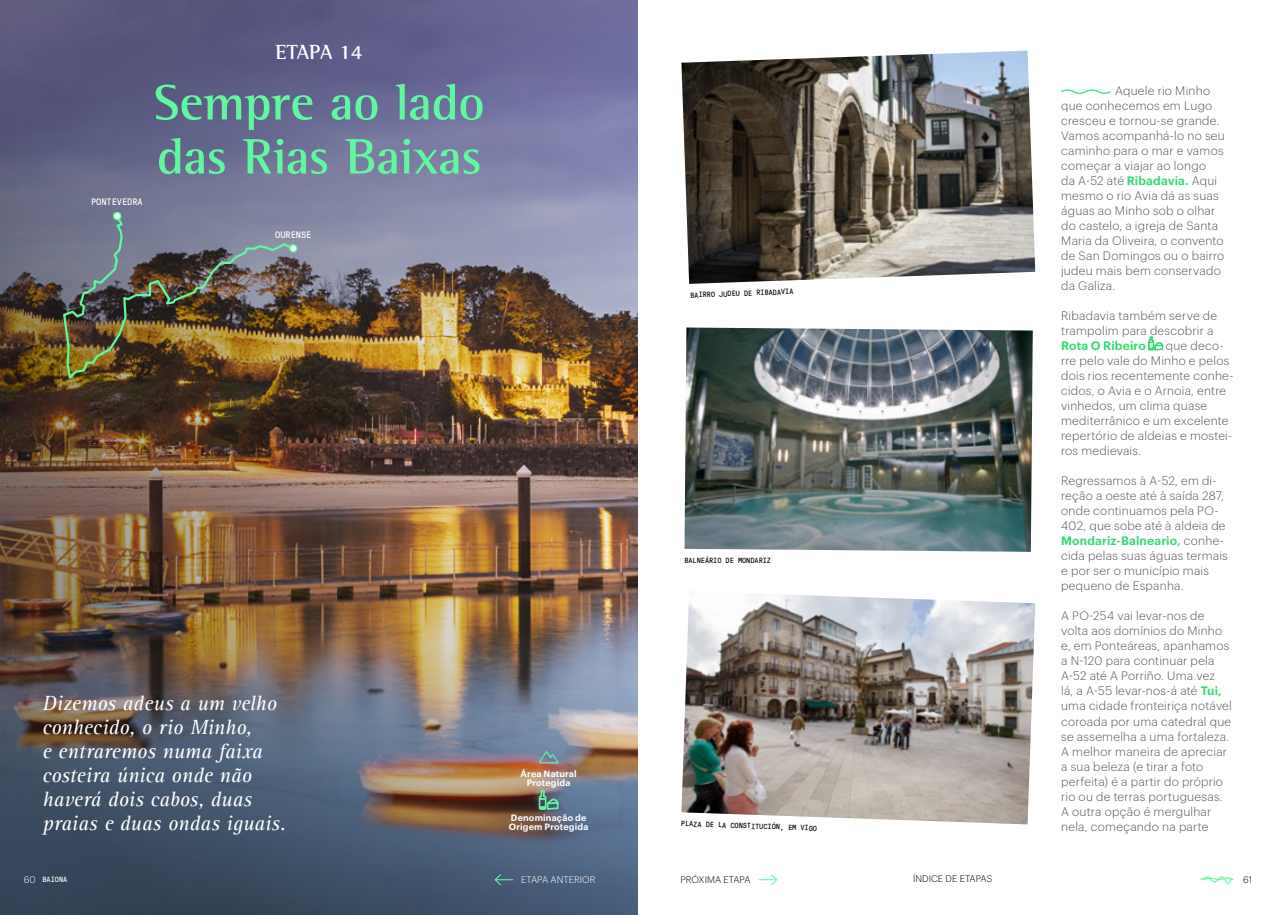
<style>
.page{position:relative;width:1276px;height:915px;background:#fff}
.page>*{position:absolute;margin:0;border:0;box-sizing:border-box;transform-origin:0 0}
.t1{font:700 51px/54px "Rotis Semi Serif Std";letter-spacing:-.01em;color:#61f7a0}
.t2{font:italic 21px/24px "Rotis Serif";color:#fff}
.t3{font:700 21px "Rotis Semi Serif Std";color:#fff}
.t4{font:300 12px/15px "Graphik";letter-spacing:.02em;color:#575756}
.t5{font:600 12px "Graphik";letter-spacing:.01em;color:#33db72}
.t6{font:300 9.3px "Graphik";letter-spacing:.005em;color:#000}
.t7{font:9.3px "GT Pressura Mono";color:#fff}
.t8{font:300 9.3px "Graphik";letter-spacing:.005em;color:#fff}
.t9{font:600 9px/9px "Graphik";letter-spacing:.02em;color:#fff;text-align:center}
.t10{font:7.5px "GT Pressura Mono";letter-spacing:-.01em;color:#000}
.t11{font:7.5px "GT Pressura Mono";color:#fff}
.s1{font-weight:600;color:#33db72}
.s2{font-family:"Graphik";font-weight:300;font-size:9.3px}
</style>
<div class="page">
<img style="left:0;top:0;width:638px;height:914px">
<svg style="left:1148px;top:336px;width:15px;height:14px"></svg>
<svg style="left:1061px;top:89px;width:50px;height:5px"></svg>
<img style="left:681px;top:51px;width:354px;height:233px">
<img style="left:684px;top:327px;width:348px;height:224px">
<img style="left:681px;top:594px;width:354px;height:230px">
<svg style="left:538px;top:749px;width:21px;height:14px"></svg>
<svg style="left:539px;top:789px;width:19px;height:20px"></svg>
<img style="left:62px;top:215px;width:233px;height:167px">
<svg style="left:113px;top:212px;width:8px;height:8px"></svg>
<svg style="left:289px;top:244px;width:8px;height:8px"></svg>
<svg style="left:758px;top:874px;width:20px;height:12px"></svg>
<svg style="left:1199px;top:876px;width:34px;height:7px"></svg>
<svg style="left:493px;top:872px;width:20px;height:14px"></svg>
<p class="t7" style="left:91px;top:195px;width:53px">PONTEVEDRA</p>
<h2 class="t3" style="left:275px;top:39px;width:89px">ETAPA 14</h2>
<h1 class="t1" style="left:154px;top:75px;width:333px">Sempre ao lado das Rias Baixas</h1>
<p class="t7" style="left:275px;top:228px;width:38px">OURENSE</p>
<p class="t10" style="left:690px;top:289px;width:105px;rotate:-2deg">BAIRRO JUDEU DE RIBADAVIA</p>
<h2 class="t2" style="left:43px;top:691px;width:245px">Dizemos adeus a um velho conhecido, o rio Minho,<br>e entraremos numa faixa costeira única onde não haverá dois cabos, duas praias e duas ondas iguais.</h2>
<p class="t9" style="left:520px;top:768px;width:58px">Área Natural<br>Protegida</p>
<p class="t9" style="left:509px;top:812px;width:81px;text-align:left">Denominação de<br>Origem Protegida</p>
<p class="t10" style="left:684px;top:554px;width:88px">BALNEÁRIO DE MONDARIZ</p>
<p class="t10" style="left:681px;top:817px;width:138px;rotate:2deg">PLAZA DE LA CONSTITUCIÓN, EM VIGO</p>
<p class="t4" style="left:1061px;top:82px;width:165px;text-indent:54px">Aquele rio Minho que conhecemos em Lugo cresceu e tornou-se grande.<br>Vamos acompanhá-lo no seu caminho para o mar e vamos começar a viajar ao longo<br>da A-52 até <span class="s1">Ribadavia.</span> Aqui mesmo o rio Avia dá as suas águas ao Minho sob o olhar do castelo, a igreja de Santa<br>Maria da Oliveira, o convento de San Domingos ou o bairro judeu mais bem conservado da Galiza.</p>
<p class="t4" style="left:1061px;top:307px;width:157px">Ribadavia também serve de trampolim para descobrir a</p>
<p class="t5" style="left:1061px;top:336px;width:86px">Rota O Ribeiro</p>
<p class="t4" style="left:1061px;top:337px;width:174px;text-indent:105px">que deco&shy;rre pelo vale do Minho e pelos dois rios recentemente conhe&shy;cidos, o Avia e o Arnoia, entre vinhedos, um clima quase mediterrânico e um excelente repertório de aldeias e mostei&shy;ros medievais.</p>
<p class="t4" style="left:1061px;top:472px;width:168px">Regressamos à A-52, em di&shy;reção a oeste até à saída 287, onde continuamos pela PO-<br>402, que sobe até à aldeia de<br><span class="s1">Mondariz-Balneario,</span> conhe&shy;cida pelas suas águas termais e por ser o município mais pequeno de Espanha.</p>
<p class="t4" style="left:1061px;top:607px;width:172px">A PO-254 vai levar-nos de volta aos domínios do Minho e, em Ponteáreas, apanhamos a N-120 para continuar pela<br>A-52 até A Porriño. Uma vez<br>lá, a A-55 levar-nos-á até <span class="s1">Tui, </span>uma cidade fronteiriça notável coroada por uma catedral que se assemelha a uma fortaleza.<br>A melhor maneira de apreciar a sua beleza (e tirar a foto perfeita) é a partir do próprio rio ou de terras portuguesas.<br>A outra opção é mergulhar nela, começando na parte</p>
<p class="t11" style="left:24px;top:874px;width:45px"><span class="s2">60</span> BAIONA</p>
<p class="t8" style="left:521px;top:872px;width:76px">ETAPA ANTERIOR</p>
<p class="t6" style="left:680px;top:872px;width:72px">PRÓXIMA ETAPA</p>
<p class="t6" style="left:913px;top:871px;width:81px">ÍNDICE DE ETAPAS</p>
<p class="t6" style="left:1243px;top:872px;width:11px">61</p>
</div>
